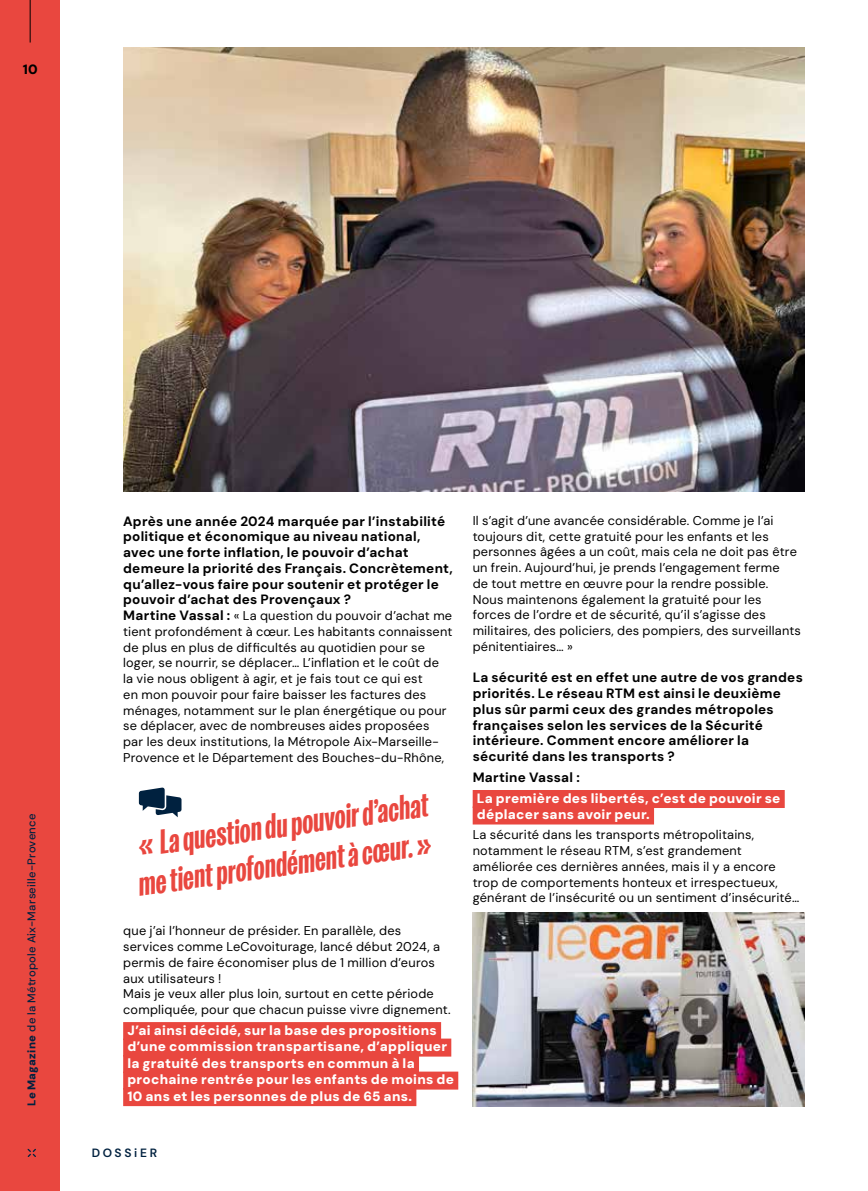
<style>
.page{position:relative;width:868px;height:1191px;background:#fff}
.page>*{position:absolute;margin:0;border:0;box-sizing:border-box;transform-origin:0 0}
.t1{font:700 extra-condensed 32.25px/38.7px "Kensington";color:#e9473f}
.t2{font:700 13.5px/15.8px "DM Sans";letter-spacing:.02em;color:#000}
.t3{font:900 13.5px "DM Sans";letter-spacing:.02em;color:#fff}
.t4{font:900 13.5px "DM Sans";color:#000}
.t5{font:12.75px/15.8px "DM Sans";letter-spacing:.015em;color:#000}
.t6{font:600 12px "DM Sans";letter-spacing:.22em;color:#00213f}
.t7{font:500 11.25px "DM Sans";letter-spacing:.025em;color:#00213f}
.s1{font-weight:900}
.s2{font-weight:700;font-size:13.5px}
</style>
<div class="page">
<div style="left:0;top:0;width:60px;height:1191px;background:#e9473f"></div>
<svg style="left:28px;top:1148px;width:8px;height:9px"></svg>
<hr style="left:30px;top:0;width:1px;height:43px;background:#000">
<img style="left:123px;top:47px;width:681px;height:444px">
<img style="left:472px;top:912px;width:332px;height:194px">
<div style="left:123px;top:1022px;width:318px;height:18px;background:#e9473f"></div>
<div style="left:123px;top:1038px;width:328px;height:18px;background:#e9473f"></div>
<div style="left:123px;top:1055px;width:296px;height:18px;background:#e9473f"></div>
<div style="left:123px;top:1071px;width:335px;height:18px;background:#e9473f"></div>
<div style="left:123px;top:1088px;width:293px;height:18px;background:#e9473f"></div>
<div style="left:472px;top:790px;width:312px;height:18px;background:#e9473f"></div>
<div style="left:472px;top:806px;width:182px;height:18px;background:#e9473f"></div>
<svg style="left:139px;top:787px;width:42px;height:30px"></svg>
<p class="t4" style="left:23px;top:61px;width:17px">10</p>
<p class="t7" style="left:24px;top:1106px;width:294px;rotate:-90deg"><span class="s1">Le Magazine</span> de la Métropole Aix-Marseille-Provence</p>
<p class="t2" style="left:123px;top:513px;width:331px">Après une année 2024 marquée par l’instabilité politique et économique au niveau national, avec une forte inflation, le pouvoir d’achat demeure la priorité des Français. Concrètement, qu’allez-vous faire pour soutenir et protéger le pouvoir d’achat des Provençaux ?</p>
<p class="t5" style="left:123px;top:608px;width:331px"><span class="s2">Martine Vassal :</span> « La question du pouvoir d’achat me tient profondément à cœur. Les habitants connaissent de plus en plus de difficultés au quotidien pour se loger, se nourrir, se déplacer… L’inflation et le coût de<br>la vie nous obligent à agir, et je fais tout ce qui est<br>en mon pouvoir pour faire baisser les factures des ménages, notamment sur le plan énergétique ou pour se déplacer, avec de nombreuses aides proposées par les deux institutions, la Métropole Aix-Marseille-Provence et le Département des Bouches-du-Rhône,</p>
<p class="t1" style="left:129px;top:825px;width:300px;rotate:-8deg">« La question du pouvoir d’achat me tient profondément à cœur. »</p>
<p class="t5" style="left:123px;top:923px;width:318px">que j’ai l’honneur de présider. En parallèle, des services comme LeCovoiturage, lancé début 2024, a permis de faire économiser plus de 1 million d’euros aux utilisateurs !</p>
<p class="t5" style="left:123px;top:986px;width:329px">Mais je veux aller plus loin, surtout en cette période compliquée, pour que chacun puisse vivre dignement.</p>
<p class="t3" style="left:127px;top:1021px;width:311px">J’ai ainsi décidé, sur la base des propositions</p>
<p class="t3" style="left:127px;top:1038px;width:321px">d’une commission transpartisane, d’appliquer</p>
<p class="t3" style="left:127px;top:1054px;width:289px">la gratuité des transports en commun à la</p>
<p class="t3" style="left:127px;top:1071px;width:328px">prochaine rentrée pour les enfants de moins de</p>
<p class="t3" style="left:127px;top:1087px;width:286px">10 ans et les personnes de plus de 65 ans.</p>
<p class="t6" style="left:92px;top:1145px;width:67px">DOSSiER</p>
<p class="t5" style="left:472px;top:512px;width:330px">Il s’agit d’une avancée considérable. Comme je l’ai toujours dit, cette gratuité pour les enfants et les personnes âgées a un coût, mais cela ne doit pas être un frein. Aujourd’hui, je prends l’engagement ferme<br>de tout mettre en œuvre pour la rendre possible.<br>Nous maintenons également la gratuité pour les forces de l’ordre et de sécurité, qu’il s’agisse des militaires, des policiers, des pompiers, des surveillants pénitentiaires… »</p>
<p class="t2" style="left:472px;top:670px;width:331px">La sécurité est en effet une autre de vos grandes priorités. Le réseau RTM est ainsi le deuxième plus sûr parmi ceux des grandes métropoles françaises selon les services de la Sécurité intérieure. Comment encore améliorer la sécurité dans les transports ?</p>
<p class="t2" style="left:472px;top:769px;width:109px">Martine Vassal :</p>
<p class="t3" style="left:477px;top:789px;width:305px">La première des libertés, c’est de pouvoir se</p>
<p class="t3" style="left:477px;top:806px;width:174px">déplacer sans avoir peur.</p>
<p class="t5" style="left:472px;top:827px;width:328px">La sécurité dans les transports métropolitains, notamment le réseau RTM, s’est grandement améliorée ces dernières années, mais il y a encore trop de comportements honteux et irrespectueux, générant de l’insécurité ou un sentiment d’insécurité…</p>
</div>
